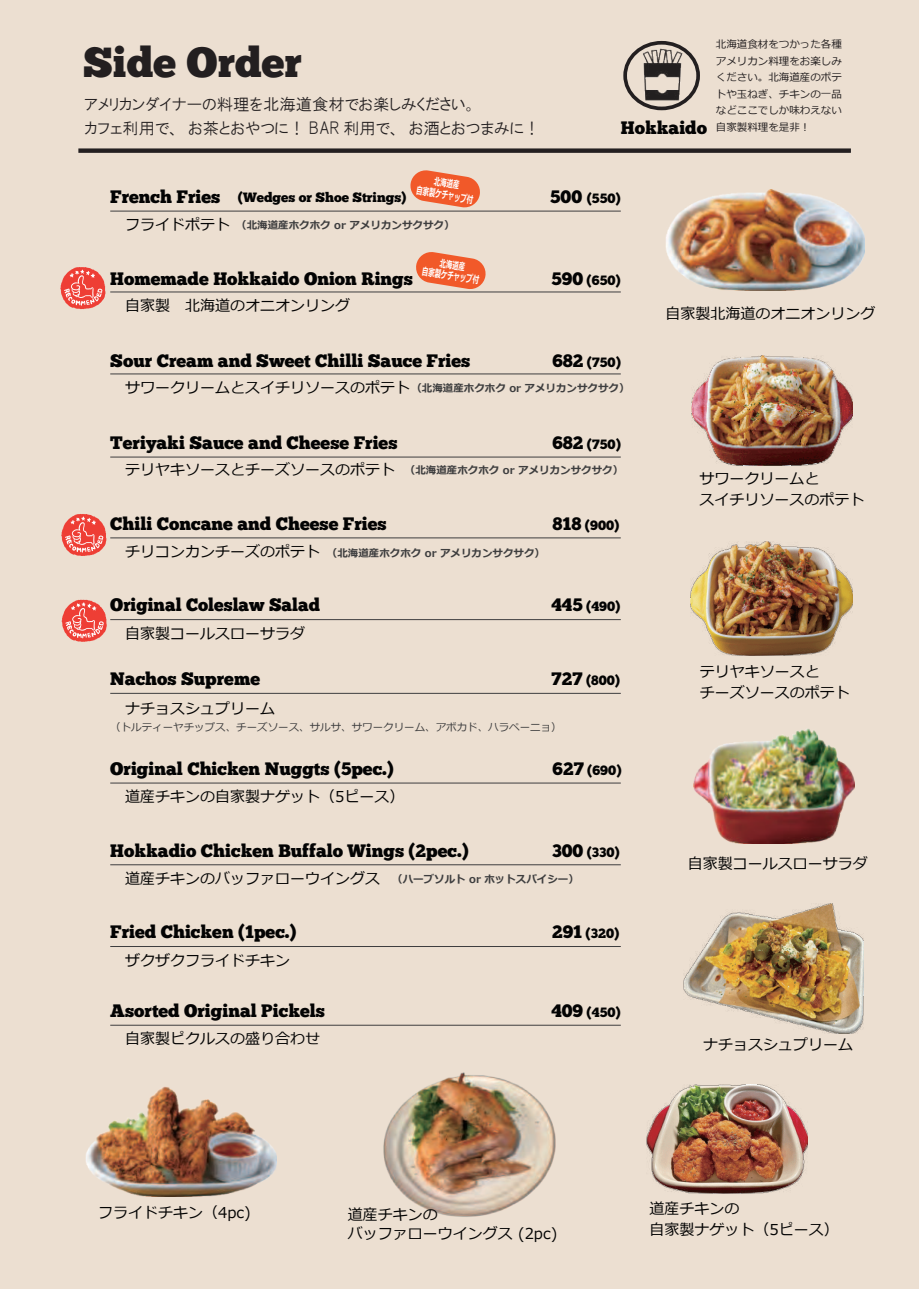
<style>
.page{position:relative;width:919px;height:1289px;background:#fff}
.page>*{position:absolute;margin:0;border:0;box-sizing:border-box;transform-origin:0 0}
.t1{font:42px "Chunk Five";color:#231f20}
.t2{font:18px "Chunk Five";color:#030303}
.t3{font:16.35px/24px "HGP Gothic M";color:#231f20}
.t4{font:15px/21px "Meiryo";color:#030303}
.t5{font:13.5px "Chunk Five";color:#030303}
.t6{font:700 10.5px "Meiryo";color:#3e3e3f}
.t7{font:10.5px/16.5px "Meiryo";color:#231f20;text-align:justify}
.t8{font:10.5px "Meiryo";color:#3e3e3f}
.t9{font:700 10.5px/12px "Meiryo";color:#fff;text-align:center;scale:.61 1}
.s1{font-size:18px}
</style>
<div class="page">
<div style="left:0;top:0;width:918px;height:1288px;background:#ecdfd1"></div>
<svg style="left:78px;top:148px;width:772px;height:5px;background:#3b3535"></svg>
<hr style="left:110px;top:291px;width:510px;height:1px;background:#3e3e3f">
<hr style="left:110px;top:619px;width:510px;height:1px;background:#3e3e3f">
<hr style="left:110px;top:693px;width:510px;height:1px;background:#3e3e3f">
<hr style="left:110px;top:864px;width:510px;height:1px;background:#3e3e3f">
<div style="left:623px;top:41px;width:77px;height:69px;border:4px solid #231f20;border-radius:50%"></div>
<img style="left:631px;top:46px;width:62px;height:56px">
<hr style="left:110px;top:211px;width:510px;height:1px;background:#3e3e3f">
<hr style="left:110px;top:373px;width:510px;height:1px;background:#3e3e3f">
<hr style="left:110px;top:456px;width:510px;height:1px;background:#3e3e3f">
<hr style="left:110px;top:537px;width:510px;height:1px;background:#3e3e3f">
<hr style="left:110px;top:1024px;width:510px;height:1px;background:#3e3e3f">
<hr style="left:110px;top:782px;width:510px;height:1px;background:#3e3e3f">
<hr style="left:110px;top:946px;width:510px;height:1px;background:#3e3e3f">
<svg style="left:61px;top:514px;width:45px;height:42px"></svg>
<svg style="left:61px;top:599px;width:46px;height:43px"></svg>
<svg style="left:60px;top:267px;width:46px;height:42px"></svg>
<svg style="left:410px;top:170px;width:70px;height:38px"></svg>
<img style="left:683px;top:903px;width:180px;height:130px">
<img style="left:85px;top:1086px;width:192px;height:110px">
<img style="left:693px;top:729px;width:161px;height:114px">
<img style="left:666px;top:190px;width:198px;height:101px">
<img style="left:691px;top:355px;width:161px;height:110px">
<img style="left:690px;top:541px;width:162px;height:114px">
<img style="left:646px;top:1084px;width:161px;height:109px">
<svg style="left:416px;top:252px;width:70px;height:37px"></svg>
<img style="left:378px;top:1025px;width:189px;height:192px">
<h1 class="t1" style="left:83px;top:42px;width:220px">Side Order</h1>
<p class="t3" style="left:84px;top:92px;width:457px">アメリカンダイナーの料理を北海道食材でお楽しみください。<br>カフェ利用で、お茶とおやつに！ BAR 利用で、お酒とおつまみに！</p>
<p class="t2" style="left:620px;top:119px;width:88px">Hokkaido</p>
<p class="t7" style="left:715px;top:37px;width:127px">北海道食材をつかった各種アメリカン料理をお楽しみください。北海道産のポテトや玉ねぎ、チキンの一品などここでしか味わえない自家製料理を是非︕</p>
<p class="t9" style="left:419px;top:173px;width:96px;rotate:9deg">北海道産<br>自家製ケチャップ付</p>
<p class="t2" style="left:110px;top:188px;width:112px">French Fries</p>
<p class="t5" style="left:550px;top:192px;width:72px"><span class="s1">500</span> (550)</p>
<p class="t6" style="left:236px;top:218px;width:220px">（北海道産ホクホク or アメリカンサクサク）</p>
<p class="t5" style="left:238px;top:191px;width:170px">(Wedges or Shoe Strings)</p>
<p class="t4" style="left:110px;top:215px;width:121px">　フライドポテト</p>
<p class="t9" style="left:424px;top:256px;width:96px;line-height:10.5px;rotate:9deg">北海道産<br>自家製ケチャップ付</p>
<p class="t2" style="left:110px;top:270px;width:304px">Homemade Hokkaido Onion Rings</p>
<p class="t5" style="left:551px;top:274px;width:71px"><span class="s1">590</span> (650)</p>
<p class="t4" style="left:110px;top:296px;width:241px">　自家製　北海道のオニオンリング</p>
<p class="t2" style="left:110px;top:352px;width:361px">Sour Cream and Sweet Chilli Sauce Fries</p>
<p class="t5" style="left:552px;top:356px;width:70px"><span class="s1">682</span> (750)</p>
<p class="t6" style="left:411px;top:380px;width:220px">（北海道産ホクホク or アメリカンサクサク）</p>
<p class="t4" style="left:110px;top:377px;width:301px">　サワークリームとスイチリソースのポテト</p>
<p class="t2" style="left:110px;top:434px;width:289px">Teriyaki Sauce and Cheese Fries</p>
<p class="t5" style="left:552px;top:438px;width:70px"><span class="s1">682</span> (750)</p>
<p class="t6" style="left:405px;top:462px;width:220px">（北海道産ホクホク or アメリカンサクサク）</p>
<p class="t4" style="left:110px;top:459px;width:286px">　テリヤキソースとチーズソースのポテト</p>
<p class="t2" style="left:110px;top:515px;width:278px">Chili Concane and Cheese Fries</p>
<p class="t5" style="left:552px;top:518px;width:68px"><span class="s1">818</span> (900)</p>
<p class="t6" style="left:327px;top:546px;width:220px">（北海道産ホクホク or アメリカンサクサク）</p>
<p class="t4" style="left:110px;top:542px;width:211px">　チリコンカンチーズのポテト</p>
<p class="t2" style="left:110px;top:596px;width:211px">Original Coleslaw Salad</p>
<p class="t5" style="left:551px;top:600px;width:71px"><span class="s1">445</span> (490)</p>
<p class="t4" style="left:110px;top:623px;width:196px">　自家製コールスローサラダ</p>
<p class="t2" style="left:110px;top:670px;width:151px">Nachos Supreme</p>
<p class="t5" style="left:551px;top:674px;width:70px"><span class="s1">727</span> (800)</p>
<p class="t8" style="left:110px;top:719px;width:453px">（トルティーヤチップス、チーズソース、サルサ、サワークリーム、アボカド、ハラペーニョ）</p>
<p class="t4" style="left:110px;top:699px;width:166px">　ナチョスシュプリーム</p>
<p class="t2" style="left:110px;top:760px;width:285px">Original Chicken Nuggts (5pec.)</p>
<p class="t5" style="left:552px;top:763px;width:70px"><span class="s1">627</span> (690)</p>
<p class="t4" style="left:110px;top:787px;width:296px">　道産チキンの自家製ナゲット（5ピース）</p>
<p class="t2" style="left:110px;top:841px;width:360px">Hokkadio Chicken Buffalo Wings (2pec.)</p>
<p class="t5" style="left:552px;top:845px;width:69px"><span class="s1">300</span> (330)</p>
<p class="t6" style="left:392px;top:872px;width:188px">（ハーブソルト or ホットスパイシー）</p>
<p class="t4" style="left:110px;top:868px;width:271px">　道産チキンのバッファローウイングス</p>
<p class="t2" style="left:110px;top:923px;width:188px">Fried Chicken (1pec.)</p>
<p class="t5" style="left:552px;top:927px;width:69px"><span class="s1">291</span> (320)</p>
<p class="t4" style="left:110px;top:950px;width:181px">　ザクザクフライドチキン</p>
<p class="t2" style="left:110px;top:1002px;width:216px">Asorted Original Pickels</p>
<p class="t5" style="left:551px;top:1005px;width:71px"><span class="s1">409</span> (450)</p>
<p class="t4" style="left:110px;top:1029px;width:211px">　自家製ピクルスの盛り合わせ</p>
<p class="t4" style="left:665px;top:303px;width:211px">自家製北海道のオニオンリング</p>
<p class="t4" style="left:699px;top:469px;width:166px">サワークリームと<br>スイチリソースのポテト</p>
<p class="t4" style="left:699px;top:662px;width:151px">テリヤキソースと<br>チーズソースのポテト</p>
<p class="t4" style="left:687px;top:853px;width:181px">自家製コールスローサラダ</p>
<p class="t4" style="left:703px;top:1034px;width:151px">ナチョスシュプリーム</p>
<p class="t4" style="left:98px;top:1203px;width:154px">フライドチキン（4pc)</p>
<p class="t4" style="left:348px;top:1205px;width:211px;line-height:19.5px">道産チキンの<br>バッファローウイングス (2pc)</p>
<p class="t4" style="left:649px;top:1199px;width:191px">道産チキンの<br>自家製ナゲット（5ピース）</p>
</div>
